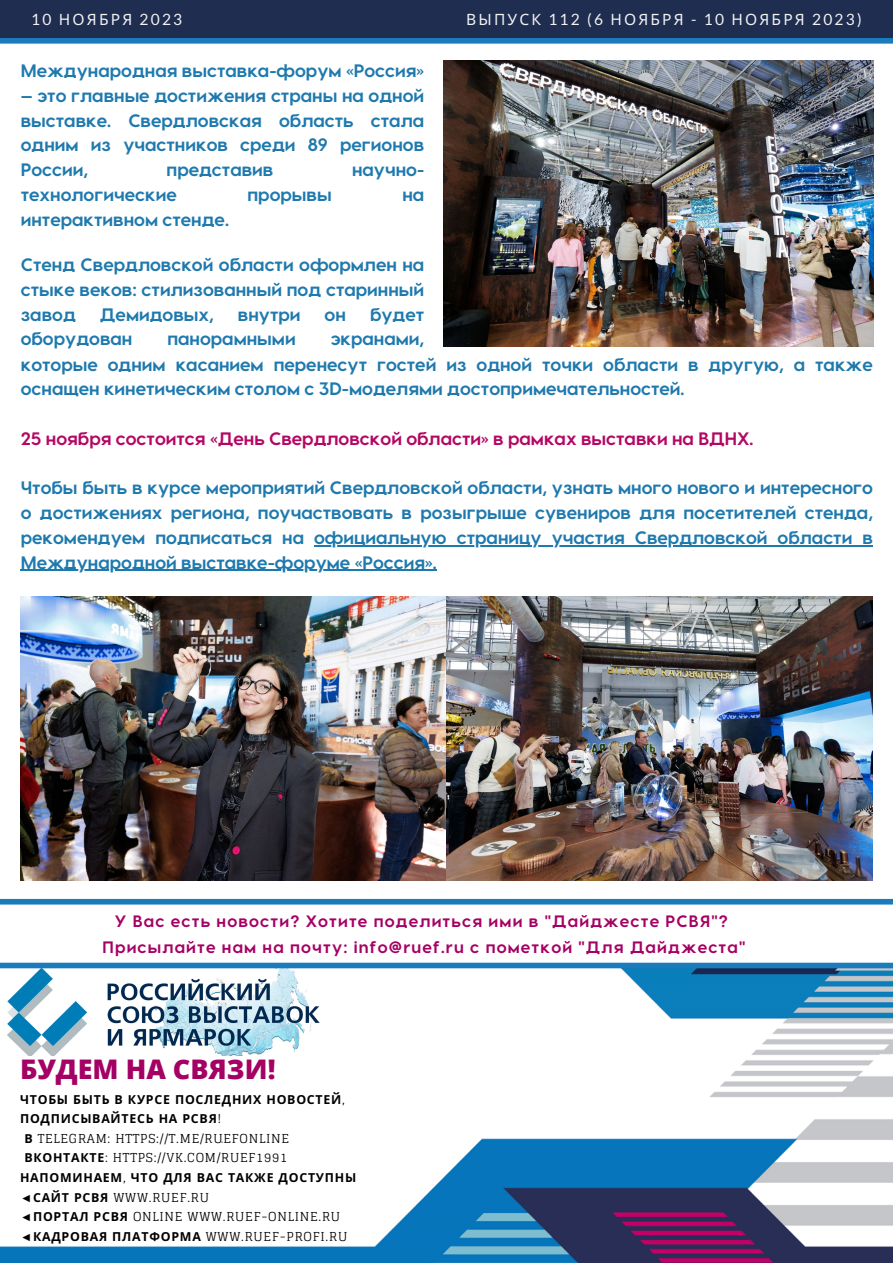
<style>
.page{position:relative;width:893px;height:1264px;background:#fff}
.page>*{position:absolute;margin:0;border:0;box-sizing:border-box;transform-origin:0 0}
.t1{font:800 27px "Open Sans";color:#a50064}
.t2{font:700 18px/24.8px "Visby CF";color:#1e79ae;text-align:justify}
.t3{font:700 18px "Visby CF";color:#b40764}
.t4{font:700 16.5px "Visby CF";letter-spacing:.07em;color:#a50064}
.t5{font:15.6px "Noto Sans";letter-spacing:.14em;color:#f2f2f2}
.t6{font:15.6px "Lato";letter-spacing:.14em;color:#f2f2f2}
.t7{font:700 12.3px/19.6px "Noto Sans";letter-spacing:.06em;color:#000}
.t8{font:12.3px "Glegoo";letter-spacing:.06em;color:#000}
.s1{font-family:"Noto Sans"}
.s2{font-family:"Lato"}
.s3{font-family:"Glegoo";font-weight:400}
.s4{font-family:"Noto Sans";font-weight:700}
.s5{font-family:"Liberation Serif";font-weight:700}
.s6{font-family:"Liberation Serif"}
</style>
<div class="page">
<div style="left:0;top:0;width:892px;height:38px;background:#1e2d50"></div>
<div style="left:0;top:38px;width:892px;height:6px;background:#1b7bbb"></div>
<div style="left:0;top:898px;width:892px;height:6px;background:#1b7bbb"></div>
<img style="left:0;top:968px;width:892px;height:294px">
<img style="left:8px;top:968px;width:324px;height:87px">
<div style="left:0;top:962px;width:892px;height:6px;background:#1b7bbb"></div>
<img style="left:444px;top:61px;width:429px;height:285px">
<img style="left:21px;top:596px;width:851px;height:285px">
<hr style="left:314px;top:545px;width:558px;height:1px;background:#1e79ae">
<hr style="left:21px;top:569px;width:416px;height:2px;background:#1e79ae">
<p class="t6" style="left:31px;top:10px;width:152px">10 <span class="s1">НОЯБРЯ</span> 2023</p>
<p class="t5" style="left:466px;top:8px;width:397px">ВЫПУСК <span class="s2">112 (6</span> НОЯБРЯ <span class="s2">- 10</span> НОЯБРЯ <span class="s2">2023)</span></p>
<p class="t2" style="left:21px;top:57px;width:405px">Международная выставка-форум «Россия»</p>
<p class="t2" style="left:21px;top:82px;width:405px">— это главные достижения страны на одной выставке. Свердловская область стала одним из участников среди 89 регионов России,</p>
<p class="t2" style="left:166px;top:156px;width:108px">представив</p>
<p class="t2" style="left:352px;top:156px;width:74px">научно-</p>
<p class="t2" style="left:21px;top:181px;width:157px">технологические</p>
<p class="t2" style="left:247px;top:181px;width:86px">прорывы</p>
<p class="t2" style="left:402px;top:181px;width:23px">на</p>
<p class="t2" style="left:21px;top:206px;width:210px">интерактивном стенде.</p>
<p class="t2" style="left:21px;top:251px;width:405px">Стенд Свердловской области оформлен на стыке веков: стилизованный под старинный завод</p>
<p class="t2" style="left:100px;top:301px;width:115px">Демидовых,</p>
<p class="t2" style="left:238px;top:301px;width:64px">внутри</p>
<p class="t2" style="left:324px;top:301px;width:23px">он</p>
<p class="t2" style="left:370px;top:301px;width:56px">будет</p>
<p class="t2" style="left:21px;top:325px;width:113px">оборудован</p>
<p class="t2" style="left:167px;top:325px;width:130px">панорамными</p>
<p class="t2" style="left:330px;top:325px;width:95px">экранами,</p>
<p class="t2" style="left:21px;top:351px;width:853px">которые одним касанием перенесут гостей из одной точки области в другую, а также оснащен кинетическим столом с 3D-моделями достопримечательностей.</p>
<p class="t3" style="left:21px;top:426px;width:734px">25 ноября состоится «День Свердловской области» в рамках выставки на ВДНХ.</p>
<p class="t2" style="left:21px;top:474px;width:853px">Чтобы быть в курсе мероприятий Свердловской области, узнать много нового и интересного о достижениях региона, поучаствовать в розыгрыше сувениров для посетителей стенда, рекомендуем подписаться на официальную страницу участия Свердловской области в Международной выставке-форуме «Россия».</p>
<p class="t4" style="left:115px;top:910px;width:614px">У Вас есть новости? Хотите поделиться ими в "Дайджесте РСВЯ"?</p>
<p class="t4" style="left:103px;top:936px;width:644px">Присылайте нам на почту: info@ruef.ru с пометкой "Для Дайджеста"</p>
<p class="t1" style="left:20px;top:1049px;width:257px">БУДЕМ НА СВЯЗИ!</p>
<p class="t7" style="left:20px;top:1088px;width:326px">ЧТОБЫ БЫТЬ В КУРСЕ ПОСЛЕДНИХ НОВОСТЕЙ<span class="s3">,<br></span>ПОДПИСЫВАЙТЕСЬ НА РСВЯ<span class="s3">!</span></p>
<p class="t8" style="left:24px;top:1131px;width:266px"><span class="s4">В</span> TELEGRAM: HTTPS://T.ME/RUEFONLINE</p>
<p class="t8" style="left:24px;top:1150px;width:264px"><span class="s4">ВКОНТАКТЕ</span>: HTTPS://VK.COM/RUEF1991</p>
<p class="t7" style="left:20px;top:1167px;width:338px">НАПОМИНАЕМ<span class="s3">,</span> ЧТО ДЛЯ ВАС ТАКЖЕ ДОСТУПНЫ</p>
<p class="t8" style="left:20px;top:1190px;width:190px"><span class="s5">◄</span><span class="s4">САЙТ РСВЯ</span> WWW.RUEF.RU</p>
<p class="t8" style="left:20px;top:1209px;width:321px"><span class="s5">◄</span><span class="s4">ПОРТАЛ РСВЯ</span> ONLINE WWW.RUEF-ONLINE.RU</p>
<p class="t7" style="left:20px;top:1226px;width:328px"><span class="s6">◄</span>КАДРОВАЯ ПЛАТФОРМА <span class="s3">WWW.RUEF-PROFI.RU</span></p>
</div>
